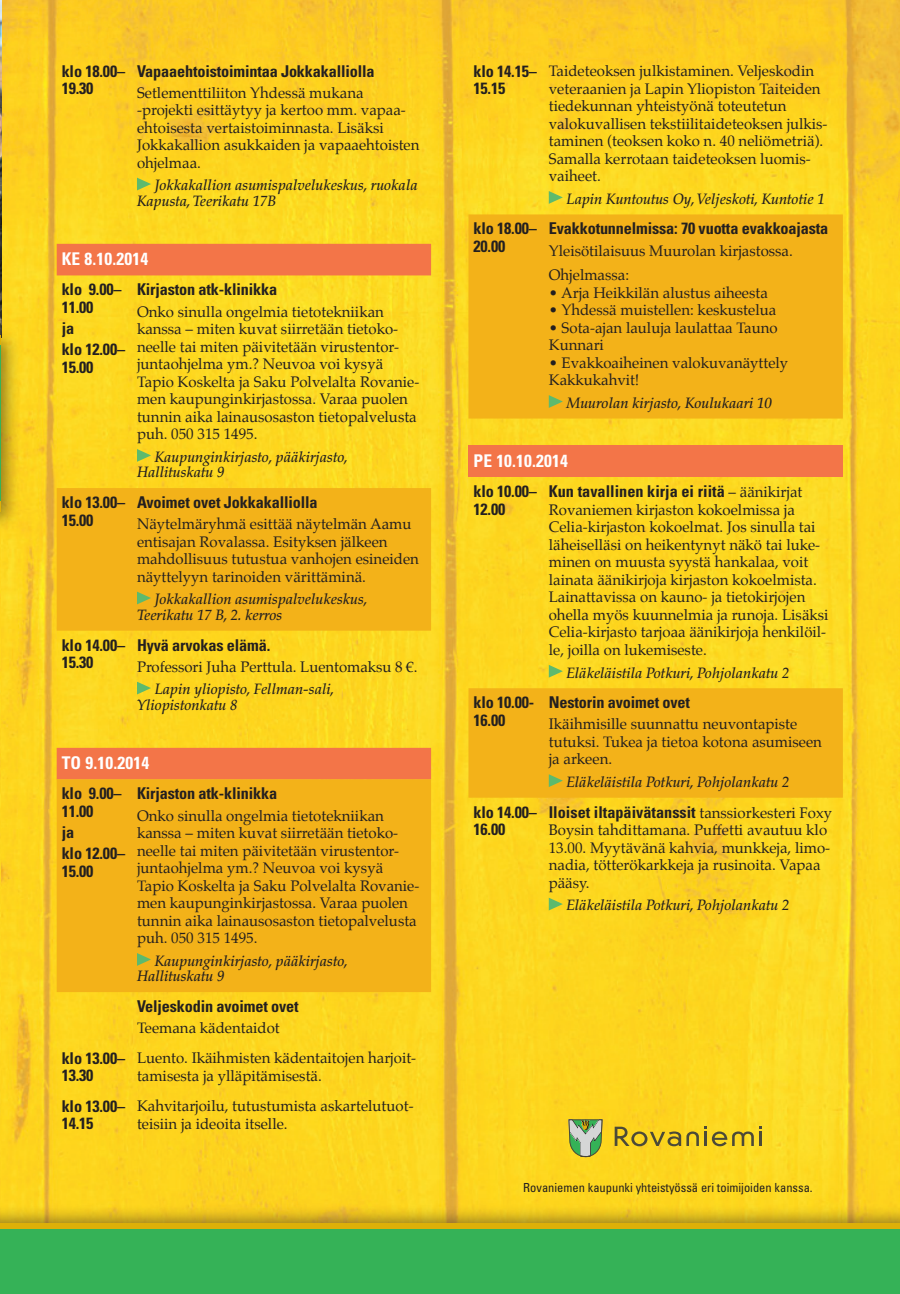
<style>
.page{position:relative;width:900px;height:1294px;background:#fff}
.page>*{position:absolute;margin:0;border:0;box-sizing:border-box;transform-origin:0 0}
.palatino{font:700 condensed 17.5px "Univers";letter-spacing:.01em;color:#fff}
.Tapahtuman_nimi{font:700 condensed 16.25px/17.5px "Univers";letter-spacing:-.01em;color:#231f20}
.palatino-2{font:700 condensed 16.25px "Univers";color:#231f20}
.palatino-3{font:15px/17.5px "Palatino";color:#231f20}
.palatino_paikka{font:italic 500 15px/15.6px "Palatino";color:#231f20}
.LEIPIS{font:condensed 12.5px "Univers";color:#231f20}
.s1{font-family:"Palatino";font-weight:400;font-stretch:normal;font-size:15px}
</style>
<div class="page">
<img style="left:0;top:0;width:900px;height:1202px">
<hr style="left:704px;top:1131px;width:3px;height:14px;background:#4c4a38">
<svg style="left:705px;top:1126px;width:49px;height:20px"></svg>
<hr style="left:759px;top:1131px;width:3px;height:14px;background:#4c4a38">
<svg style="left:615px;top:1126px;width:84px;height:20px;background:#c8ab25"></svg>
<svg style="left:568px;top:1119px;width:35px;height:38px"></svg>
<svg style="left:57px;top:244px;width:374px;height:244px;background:#fbcb26"></svg>
<svg style="left:57px;top:488px;width:374px;height:504px;background:#f5b61d"></svg>
<svg style="left:137px;top:178px;width:14px;height:12px"></svg>
<svg style="left:137px;top:449px;width:14px;height:13px"></svg>
<svg style="left:137px;top:591px;width:14px;height:13px"></svg>
<svg style="left:137px;top:681px;width:14px;height:13px"></svg>
<svg style="left:137px;top:953px;width:14px;height:12px"></svg>
<svg style="left:468px;top:214px;width:375px;height:583px;background:#f7c21c"></svg>
<div style="left:468px;top:445px;width:375px;height:32px;background:#f37548"></div>
<svg style="left:549px;top:191px;width:14px;height:13px"></svg>
<svg style="left:549px;top:395px;width:14px;height:13px"></svg>
<svg style="left:549px;top:664px;width:14px;height:13px"></svg>
<svg style="left:549px;top:774px;width:14px;height:13px"></svg>
<svg style="left:549px;top:897px;width:14px;height:13px"></svg>
<img style="left:0;top:0;width:1px;height:325px">
<div style="left:0;top:325px;width:22px;height:207px;background:#231f20;opacity:.5"></div>
<hr style="left:0;top:387px;width:1px;height:124px;background:#ddb008">
<hr style="left:0;top:337px;width:1px;height:163px;background:#35b257">
<div style="left:0;top:1202px;width:900px;height:91px;background:#231f20;opacity:.5"></div>
<div style="left:0;top:1222px;width:900px;height:71px;background:#ddb008"></div>
<div style="left:0;top:1229px;width:900px;height:64px;background:#35b257"></div>
<p class="Tapahtuman_nimi" style="left:62px;top:62px;width:65px">klo 18.00–<br>19.30</p>
<p class="Tapahtuman_nimi" style="left:137px;top:62px;width:239px">Vapaaehtoistoimintaa Jokkakalliolla</p>
<p class="palatino-3" style="left:137px;top:84px;width:284px">Setlementtiliiton Yhdessä mukana -projekti esittäytyy ja kertoo mm. vapaa&shy;ehtoisesta vertaistoiminnasta. Lisäksi Jokkakallion asukkaiden ja vapaaehtoisten ohjelmaa.</p>
<p class="palatino_paikka" style="left:137px;top:178px;width:282px;text-indent:18px">Jokkakallion asumispalvelukeskus, ruokala<br>Kapusta, Teerikatu 17B</p>
<p class="palatino" style="left:62px;top:248px;width:88px">KE 8.10.2014</p>
<p class="Tapahtuman_nimi" style="left:62px;top:281px;width:61px">klo 9.00–<br>11.00</p>
<p class="Tapahtuman_nimi" style="left:62px;top:319px;width:14px">ja</p>
<p class="Tapahtuman_nimi" style="left:62px;top:340px;width:65px">klo 12.00–<br>15.00</p>
<p class="Tapahtuman_nimi" style="left:137px;top:281px;width:142px">Kirjaston atk-klinikka</p>
<p class="palatino-3" style="left:137px;top:302px;width:284px">Onko sinulla ongelmia tietotekniikan kanssa – miten kuvat siirretään tietoko&shy;neelle tai miten päivitetään virustentor&shy;juntaohjelma ym.? Neuvoa voi kysyä Tapio Koskelta ja Saku Polvelalta Rovanie&shy;men kaupunginkirjastossa. Varaa puolen tunnin aika lainausosaston tietopalvelusta puh. 050 315 1495.</p>
<p class="palatino_paikka" style="left:137px;top:449px;width:213px;text-indent:18px">Kaupunginkirjasto, pääkirjasto,<br>Hallituskatu 9</p>
<p class="Tapahtuman_nimi" style="left:62px;top:493px;width:65px">klo 13.00–<br>15.00</p>
<p class="Tapahtuman_nimi" style="left:137px;top:493px;width:182px">Avoimet ovet Jokkakalliolla</p>
<p class="palatino-3" style="left:137px;top:515px;width:283px">Näytelmäryhmä esittää näytelmän Aamu entisajan Rovalassa. Esityksen jälkeen mahdollisuus tutustua vanhojen esineiden näyttelyyn tarinoiden värittäminä.</p>
<p class="palatino_paikka" style="left:137px;top:591px;width:232px;text-indent:18px">Jokkakallion asumispalvelukeskus,<br>Teerikatu 17 B, 2. kerros</p>
<p class="Tapahtuman_nimi" style="left:62px;top:636px;width:65px">klo 14.00–<br>15.30</p>
<p class="Tapahtuman_nimi" style="left:137px;top:636px;width:135px">Hyvä arvokas elämä.</p>
<p class="palatino-3" style="left:137px;top:657px;width:282px">Professori Juha Perttula. Luentomaksu 8 €.</p>
<p class="palatino_paikka" style="left:137px;top:681px;width:199px;text-indent:18px">Lapin yliopisto, Fellman-sali,<br>Yliopistonkatu 8</p>
<p class="palatino" style="left:62px;top:751px;width:89px">TO 9.10.2014</p>
<p class="Tapahtuman_nimi" style="left:62px;top:784px;width:61px">klo 9.00–<br>11.00</p>
<p class="Tapahtuman_nimi" style="left:62px;top:823px;width:14px">ja</p>
<p class="Tapahtuman_nimi" style="left:62px;top:844px;width:65px">klo 12.00–<br>15.00</p>
<p class="Tapahtuman_nimi" style="left:137px;top:784px;width:142px">Kirjaston atk-klinikka</p>
<p class="palatino-3" style="left:137px;top:806px;width:284px">Onko sinulla ongelmia tietotekniikan kanssa – miten kuvat siirretään tietoko&shy;neelle tai miten päivitetään virustentor&shy;juntaohjelma ym.? Neuvoa voi kysyä Tapio Koskelta ja Saku Polvelalta Rovanie&shy;men kaupunginkirjastossa. Varaa puolen tunnin aika lainausosaston tietopalvelusta puh. 050 315 1495.</p>
<p class="palatino_paikka" style="left:137px;top:953px;width:213px;text-indent:18px">Kaupunginkirjasto, pääkirjasto,<br>Hallituskatu 9</p>
<p class="Tapahtuman_nimi" style="left:137px;top:997px;width:163px">Veljeskodin avoimet ovet</p>
<p class="palatino-3" style="left:137px;top:1019px;width:144px">Teemana kädentaidot</p>
<p class="Tapahtuman_nimi" style="left:62px;top:1049px;width:65px">klo 13.00–<br>13.30</p>
<p class="palatino-3" style="left:137px;top:1049px;width:281px">Luento. Ikäihmisten kädentaitojen harjoit&shy;tamisesta ja ylläpitämisestä.</p>
<p class="Tapahtuman_nimi" style="left:62px;top:1097px;width:65px">klo 13.00–<br>14.15</p>
<p class="palatino-3" style="left:137px;top:1097px;width:278px">Kahvitarjoilu, tutustumista askartelutuot&shy;teisiin ja ideoita itselle.</p>
<p class="Tapahtuman_nimi" style="left:473px;top:62px;width:65px">klo 14.15–<br>15.15</p>
<p class="palatino-3" style="left:549px;top:62px;width:280px">Taideteoksen julkistaminen. Veljeskodin veteraanien ja Lapin Yliopiston Taiteiden tiedekunnan yhteistyönä toteutetun valokuvallisen tekstiilitaideteoksen julkis&shy;taminen (teoksen koko n. 40 neliömetriä).<br>Samalla kerrotaan taideteoksen luomis&shy;vaiheet.</p>
<p class="palatino_paikka" style="left:567px;top:191px;width:260px">Lapin Kuntoutus Oy, Veljeskoti, Kuntotie 1</p>
<p class="Tapahtuman_nimi" style="left:473px;top:220px;width:65px">klo 18.00–<br>20.00</p>
<p class="Tapahtuman_nimi" style="left:549px;top:220px;width:281px">Evakkotunnelmissa: 70 vuotta evakkoajasta</p>
<p class="palatino-3" style="left:549px;top:241px;width:246px">Yleisötilaisuus Muurolan kirjastossa.</p>
<p class="palatino-3" style="left:549px;top:266px;width:82px">Ohjelmassa:</p>
<p class="palatino-3" style="left:549px;top:284px;width:221px">• Arja Heikkilän alustus aiheesta</p>
<p class="palatino-3" style="left:549px;top:301px;width:229px">• Yhdessä muistellen: keskustelua</p>
<p class="palatino-3" style="left:549px;top:319px;width:230px">• Sota-ajan lauluja laulattaa Tauno<br>Kunnari</p>
<p class="palatino-3" style="left:549px;top:354px;width:241px">• Evakkoaiheinen valokuvanäyttely</p>
<p class="palatino-3" style="left:549px;top:371px;width:92px">Kakkukahvit!</p>
<p class="palatino_paikka" style="left:567px;top:395px;width:207px">Muurolan kirjasto, Koulukaari 10</p>
<p class="palatino" style="left:473px;top:449px;width:96px">PE 10.10.2014</p>
<p class="Tapahtuman_nimi" style="left:473px;top:482px;width:65px">klo 10.00–<br>12.00</p>
<p class="palatino-2" style="left:549px;top:481px;width:255px">Kun tavallinen kirja ei riitä <span class="s1">– äänikirjat</span></p>
<p class="palatino-3" style="left:549px;top:501px;width:281px">Rovaniemen kirjaston kokoelmissa ja Celia-kirjaston kokoelmat. Jos sinulla tai läheiselläsi on heikentynyt näkö tai luke&shy;minen on muusta syystä hankalaa, voit lainata äänikirjoja kirjaston kokoelmista.<br>Lainattavissa on kauno- ja tietokirjojen ohella myös kuunnelmia ja runoja. Lisäksi Celia-kirjasto tarjoaa äänikirjoja henkilöil&shy;le, joilla on lukemiseste.</p>
<p class="palatino_paikka" style="left:567px;top:665px;width:224px">Eläkeläistila Potkuri, Pohjolankatu 2</p>
<p class="Tapahtuman_nimi" style="left:473px;top:693px;width:62px">klo 10.00-<br>16.00</p>
<p class="Tapahtuman_nimi" style="left:549px;top:693px;width:143px">Nestorin avoimet ovet</p>
<p class="palatino-3" style="left:549px;top:715px;width:275px">Ikäihmisille suunnattu neuvontapiste tutuksi. Tukea ja tietoa kotona asumiseen ja arkeen.</p>
<p class="palatino_paikka" style="left:567px;top:774px;width:224px">Eläkeläistila Potkuri, Pohjolankatu 2</p>
<p class="Tapahtuman_nimi" style="left:473px;top:803px;width:65px">klo 14.00–<br>16.00</p>
<p class="palatino-2" style="left:549px;top:802px;width:285px">Iloiset iltapäivätanssit <span class="s1">tanssiorkesteri Foxy</span></p>
<p class="palatino-3" style="left:549px;top:821px;width:283px">Boysin tahdittamana. Puffetti avautuu klo 13.00. Myytävänä kahvia, munkkeja, limo&shy;nadia, tötterökarkkeja ja rusinoita. Vapaa pääsy.</p>
<p class="palatino_paikka" style="left:567px;top:897px;width:224px">Eläkeläistila Potkuri, Pohjolankatu 2</p>
<p class="LEIPIS" style="left:523px;top:1179px;width:291px">Rovaniemen kaupunki yhteistyössä eri toimijoiden kanssa.</p>
</div>
